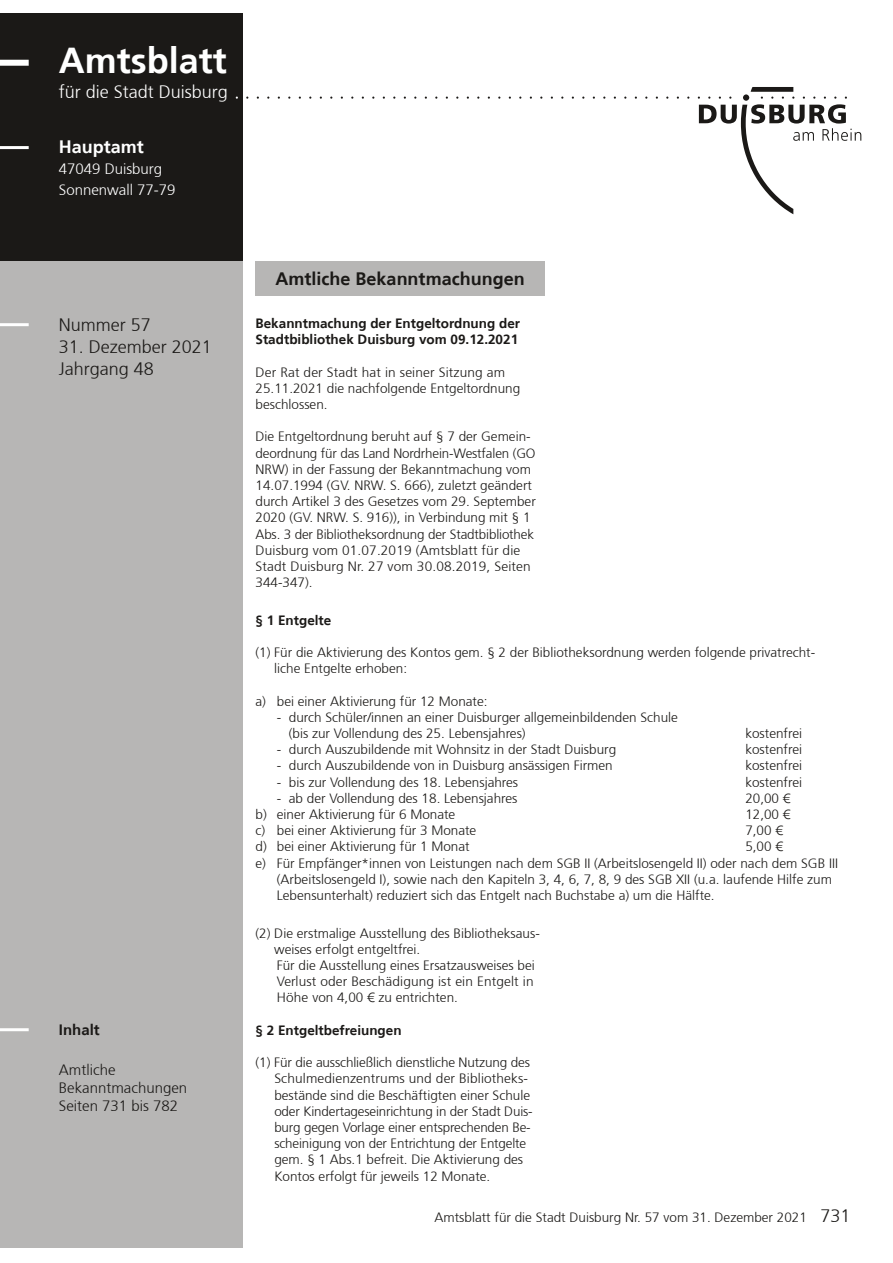
<style>
.page{position:relative;width:893px;height:1263px;background:#fff}
.page>*{position:absolute;margin:0;border:0;box-sizing:border-box;transform-origin:0 0}
.t1{font:150px "Duisburg Logo";color:#1b1917}
.t2{font:700 36px "Frutiger 65";color:#fff}
.t3{font:300 18px/21.6px "Frutiger 45";color:#1b1917}
.t4{font:700 18px "Frutiger 65";color:#1b1917}
.t5{font:300 18px "Frutiger 45";color:#fff}
.t6{font:700 18px "Frutiger 65";color:#fff}
.t7{font:300 15px/18px "Frutiger 45";color:#1b1917}
.t8{font:300 15px/21px "Frutiger 45";color:#fff}
.t9{font:700 15px "Frutiger 65";color:#1b1917}
.t10{font:300 13.5px/16.2px "Frutiger 45";color:#1b1917}
.t11{font:700 13.5px/16.2px "Frutiger 65";color:#1b1917}
.s1{font-size:18px}
</style>
<div class="page">
<div style="left:0;top:13px;width:242px;height:251px;background:#1b1917"></div>
<div style="left:0;top:261px;width:242px;height:987px;background:#b7b6b5"></div>
<div style="left:0;top:60px;width:29px;height:6px;background:#fff"></div>
<hr style="left:0;top:146px;width:29px;height:3px;background:#fff">
<hr style="left:0;top:323px;width:29px;height:3px;background:#fff">
<hr style="left:0;top:1028px;width:29px;height:3px;background:#fff">
<div style="left:256px;top:261px;width:289px;height:35px;background:#b7b6b5"></div>
<h2 class="t2" style="left:59px;top:39px;width:170px">Amtsblatt</h2>
<h3 class="t5" style="left:59px;top:82px;width:171px">für die Stadt Duisburg</h3>
<h3 class="t6" style="left:59px;top:137px;width:87px">Hauptamt</h3>
<p class="t8" style="left:59px;top:159px;width:118px">47049 Duisburg<br>Sonnenwall 77-79</p>
<h1 class="t1" style="left:246px;top:-41px;width:616px">.........................................L</h1>
<h3 class="t3" style="left:59px;top:315px;width:94px">Nummer 57</h3>
<h3 class="t3" style="left:59px;top:336px;width:155px">31. Dezember 2021<br>Jahrgang 48</h3>
<p class="t9" style="left:59px;top:1021px;width:42px">Inhalt</p>
<p class="t7" style="left:59px;top:1061px;width:130px">Amtliche<br>Bekanntmachungen<br>Seiten 731 bis 782</p>
<h3 class="t4" style="left:276px;top:268px;width:251px">Amtliche Bekanntmachungen</h3>
<p class="t11" style="left:256px;top:315px;width:266px">Bekanntmachung der Entgeltordnung der<br>Stadtbibliothek Duisburg vom 09.12.2021</p>
<p class="t10" style="left:256px;top:364px;width:266px">Der Rat der Stadt hat in seiner Sitzung am<br>25.11.2021 die nachfolgende Entgeltordnung beschlossen.</p>
<p class="t10" style="left:256px;top:429px;width:282px">Die Entgeltordnung beruht auf § 7 der Gemein&shy;deordnung für das Land Nordrhein-Westfalen (GO NRW) in der Fassung der Bekanntmachung vom 14.07.1994 (GV. NRW. S. 666), zuletzt geändert durch Artikel 3 des Gesetzes vom 29. September 2020 (GV. NRW. S. 916)), in Verbindung mit § 1<br>Abs. 3 der Bibliotheksordnung der Stadtbibliothek Duisburg vom 01.07.2019 (Amtsblatt für die Stadt Duisburg Nr. 27 vom 30.08.2019, Seiten 344-347).</p>
<p class="t11" style="left:256px;top:612px;width:77px">§ 1 Entgelte</p>
<p class="t10" style="left:274px;top:644px;width:542px;text-indent:-19px">(1) Für die Aktivierung des Kontos gem. § 2 der Bibliotheksordnung werden folgende privatrecht&shy;liche Entgelte erhoben:</p>
<p class="t10" style="left:256px;top:693px;width:234px">a) bei einer Aktivierung für 12 Monate:</p>
<p class="t10" style="left:289px;top:709px;width:391px;text-indent:-12px">- durch Schüler/innen an einer Duisburger allgemeinbildenden Schule (bis zur Vollendung des 25. Lebensjahres)</p>
<p class="t10" style="left:745px;top:725px;width:58px">kostenfrei</p>
<p class="t10" style="left:277px;top:742px;width:341px">- durch Auszubildende mit Wohnsitz in der Stadt Duisburg</p>
<p class="t10" style="left:745px;top:742px;width:58px">kostenfrei</p>
<p class="t10" style="left:277px;top:758px;width:337px">- durch Auszubildende von in Duisburg ansässigen Firmen</p>
<p class="t10" style="left:745px;top:758px;width:58px">kostenfrei</p>
<p class="t10" style="left:277px;top:774px;width:243px">- bis zur Vollendung des 18. Lebensjahres</p>
<p class="t10" style="left:745px;top:774px;width:58px">kostenfrei</p>
<p class="t10" style="left:277px;top:790px;width:242px">- ab der Vollendung des 18. Lebensjahres</p>
<p class="t10" style="left:745px;top:790px;width:47px">20,00 €</p>
<p class="t10" style="left:256px;top:806px;width:201px">b) einer Aktivierung für 6 Monate</p>
<p class="t10" style="left:745px;top:806px;width:47px">12,00 €</p>
<p class="t10" style="left:256px;top:823px;width:222px">c) bei einer Aktivierung für 3 Monate</p>
<p class="t10" style="left:745px;top:823px;width:39px">7,00 €</p>
<p class="t10" style="left:256px;top:839px;width:216px">d) bei einer Aktivierung für 1 Monat</p>
<p class="t10" style="left:745px;top:839px;width:39px">5,00 €</p>
<p class="t10" style="left:256px;top:855px;width:584px">e) Für Empfänger*innen von Leistungen nach dem SGB II (Arbeitslosengeld II) oder nach dem SGB III</p>
<p class="t10" style="left:277px;top:871px;width:557px">(Arbeitslosengeld I), sowie nach den Kapiteln 3, 4, 6, 7, 8, 9 des SGB XII (u.a. laufende Hilfe zum</p>
<p class="t10" style="left:277px;top:887px;width:439px">Lebensunterhalt) reduziert sich das Entgelt nach Buchstabe a) um die Hälfte.</p>
<p class="t10" style="left:274px;top:925px;width:267px;text-indent:-19px">(2) Die erstmalige Ausstellung des Bibliotheksaus&shy;weises erfolgt entgeltfrei.<br>Für die Ausstellung eines Ersatzausweises bei Verlust oder Beschädigung ist ein Entgelt in Höhe von 4,00 € zu entrichten.</p>
<p class="t11" style="left:256px;top:1022px;width:148px">§ 2 Entgeltbefreiungen</p>
<p class="t10" style="left:274px;top:1055px;width:260px;text-indent:-19px">(1) Für die ausschließlich dienstliche Nutzung des Schulmedienzentrums und der Bibliotheks&shy;bestände sind die Beschäftigten einer Schule oder Kindertageseinrichtung in der Stadt Duis&shy;burg gegen Vorlage einer entsprechenden Be&shy;scheinigung von der Entrichtung der Entgelte gem. § 1 Abs.1 befreit. Die Aktivierung des Kontos erfolgt für jeweils 12 Monate.</p>
<p class="t10" style="left:434px;top:1209px;width:417px">Amtsblatt für die Stadt Duisburg Nr. 57 vom 31. Dezember 2021 <span class="s1">731</span></p>
</div>
